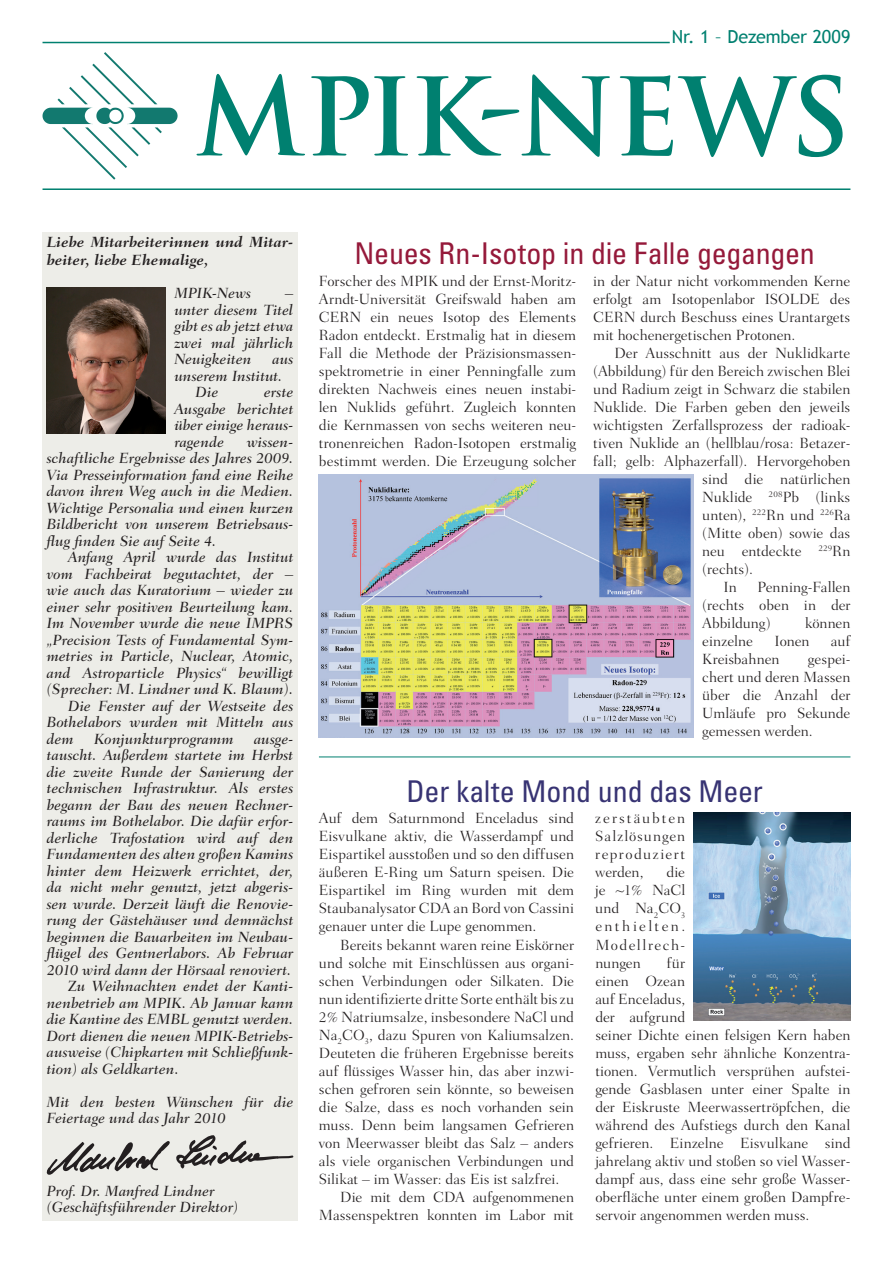
<style>
.page{position:relative;width:893px;height:1263px;background:#fff}
.page>*{position:absolute;margin:0;border:0;box-sizing:border-box;transform-origin:0 0}
.t1{font:700 105px "Trajan Pro";letter-spacing:-.03em;color:#008070}
.t2{font:condensed 30px "Univers";letter-spacing:-.005em;color:#95193a}
.t3{font:condensed 30px "Univers";letter-spacing:-.005em;color:#373373}
.t4{font:18px "Trebuchet MS";letter-spacing:-.01em;color:#008070}
.t5{font:300 15px/18px "Fairfield LH";color:#231f20;text-align:justify}
.t6{font:italic 500 15px/16.5px "Fairfield LH";letter-spacing:.005em;color:#231f20;text-align:justify}
.t7{font:italic 700 15px/18px "Fairfield LH";color:#231f20}
</style>
<div class="page">
<div style="left:43px;top:232px;width:255px;height:988px;background:#edede8"></div>
<svg style="left:43px;top:52px;width:135px;height:128px"></svg>
<img style="left:47px;top:287px;width:119px;height:147px">
<img style="left:319px;top:474px;width:375px;height:264px">
<hr style="left:319px;top:757px;width:531px;height:1px;background:#008070">
<hr style="left:43px;top:42px;width:627px;height:1px;background:#008070">
<hr style="left:43px;top:188px;width:807px;height:2px;background:#008070">
<svg style="left:47px;top:1135px;width:246px;height:40px"></svg>
<img style="left:694px;top:812px;width:156px;height:208px">
<p class="t4" style="left:672px;top:26px;width:180px">Nr. 1 – Dezember 2009</p>
<h1 class="t1" style="left:195px;top:52px;width:657px">MPIK-NEWS</h1>
<p class="t7" style="left:47px;top:233px;width:248px">Liebe Mitarbeiterinnen und Mitar&shy;beiter, liebe Ehemalige,</p>
<p class="t6" style="left:174px;top:285px;width:78px">MPIK-News</p>
<p class="t6" style="left:174px;top:285px;width:121px;text-indent:111px">– unter diesem Titel gibt es ab jetzt etwa zwei mal jährlich Neuigkeiten</p>
<p class="t6" style="left:272px;top:351px;width:22px">aus</p>
<p class="t6" style="left:174px;top:368px;width:110px">unserem Institut.</p>
<p class="t6" style="left:196px;top:384px;width:24px">Die</p>
<p class="t6" style="left:174px;top:384px;width:121px;text-indent:90px">erste Ausgabe berichtet über einige heraus&shy;ragende</p>
<p class="t6" style="left:47px;top:434px;width:248px;text-indent:200px">wissen&shy;schaftliche Ergebnisse des Jahres 2009.<br>Via Presseinformation fand eine Reihe davon ihren Weg auch in die Medien.<br>Wichtige Personalia und einen kurzen Bildbericht von unserem Betriebsaus&shy;flug finden Sie auf Seite 4.</p>
<p class="t6" style="left:68px;top:549px;width:227px">Anfang April wurde das Institut</p>
<p class="t6" style="left:47px;top:566px;width:248px">vom Fachbeirat begutachtet, der –</p>
<p class="t6" style="left:47px;top:582px;width:248px">wie auch das Kuratorium – wieder zu</p>
<p class="t6" style="left:47px;top:599px;width:248px">einer sehr positiven Beurteilung kam.</p>
<p class="t6" style="left:47px;top:615px;width:248px">Im November wurde die neue IMPRS</p>
<p class="t6" style="left:47px;top:632px;width:248px">„Precision Tests of Fundamental Sym-</p>
<p class="t6" style="left:47px;top:648px;width:248px">metries in Particle, Nuclear, Atomic,</p>
<p class="t6" style="left:47px;top:665px;width:248px">and Astroparticle Physics“ bewilligt</p>
<p class="t6" style="left:47px;top:681px;width:248px">(Sprecher: M. Lindner und K. Blaum).</p>
<p class="t6" style="left:68px;top:698px;width:227px">Die Fenster auf der Westseite des</p>
<p class="t6" style="left:47px;top:714px;width:248px">Bothelabors wurden mit Mitteln aus</p>
<p class="t6" style="left:47px;top:731px;width:29px">dem</p>
<p class="t6" style="left:94px;top:731px;width:141px">Konjunkturprogramm</p>
<p class="t6" style="left:254px;top:731px;width:41px">ausge-</p>
<p class="t6" style="left:47px;top:747px;width:248px">tauscht. Außerdem startete im Herbst</p>
<p class="t6" style="left:47px;top:764px;width:248px">die zweite Runde der Sanierung der</p>
<p class="t6" style="left:47px;top:780px;width:248px">technischen Infrastruktur. Als erstes</p>
<p class="t6" style="left:47px;top:797px;width:248px">begann der Bau des neuen Rechner-</p>
<p class="t6" style="left:47px;top:813px;width:248px">raums im Bothelabor. Die dafür erfor-</p>
<p class="t6" style="left:47px;top:830px;width:248px">derliche Trafostation wird auf den</p>
<p class="t6" style="left:47px;top:846px;width:248px">Fundamenten des alten großen Kamins</p>
<p class="t6" style="left:47px;top:863px;width:248px">hinter dem Heizwerk errichtet, der,</p>
<p class="t6" style="left:47px;top:879px;width:248px">da nicht mehr genutzt, jetzt abgeris-</p>
<p class="t6" style="left:47px;top:896px;width:248px">sen wurde. Derzeit läuft die Renovie-</p>
<p class="t6" style="left:47px;top:912px;width:248px">rung der Gästehäuser und demnächst</p>
<p class="t6" style="left:47px;top:929px;width:248px">beginnen die Bauarbeiten im Neubau-</p>
<p class="t6" style="left:47px;top:945px;width:248px">flügel des Gentnerlabors. Ab Februar</p>
<p class="t6" style="left:47px;top:962px;width:246px">2010 wird dann der Hörsaal renoviert.</p>
<p class="t6" style="left:68px;top:978px;width:227px">Zu Weihnachten endet der Kanti-</p>
<p class="t6" style="left:47px;top:995px;width:248px">nenbetrieb am MPIK. Ab Januar kann</p>
<p class="t6" style="left:47px;top:1011px;width:248px">die Kantine des EMBL genutzt werden.</p>
<p class="t6" style="left:47px;top:1028px;width:248px">Dort dienen die neuen MPIK-Betriebs-</p>
<p class="t6" style="left:47px;top:1044px;width:248px">ausweise (Chipkarten mit Schließfunk-</p>
<p class="t6" style="left:47px;top:1061px;width:134px">tion) als Geldkarten.</p>
<p class="t6" style="left:47px;top:1094px;width:248px">Mit den besten Wünschen für die<br>Feiertage und das Jahr 2010</p>
<p class="t6" style="left:47px;top:1182px;width:193px">Prof. Dr. Manfred Lindner (Geschäftsführender Direktor)</p>
<h2 class="t2" style="left:354px;top:235px;width:462px">Neues Rn-Isotop in die Falle gegangen</h2>
<p class="t5" style="left:319px;top:272px;width:259px">Forscher des MPIK und der Ernst-Moritz-Arndt-Universität Greifswald haben am CERN ein neues Isotop des Elements Radon entdeckt. Erstmalig hat in diesem Fall die Methode der Präzisionsmassen&shy;spektrometrie in einer Penningfalle zum direkten Nachweis eines neuen instabi&shy;len Nuklids geführt. Zugleich konnten die Kernmassen von sechs weiteren neu&shy;tronenreichen Radon-Isotopen erstmalig bestimmt werden. Die Erzeugung solcher</p>
<p class="t5" style="left:593px;top:272px;width:259px">in der Natur nicht vorkommenden Kerne erfolgt am Isotopenlabor ISOLDE des CERN durch Beschuss eines Urantargets mit hochenergetischen Protonen.</p>
<p class="t5" style="left:614px;top:344px;width:237px">Der Ausschnitt aus der Nuklidkarte</p>
<p class="t5" style="left:593px;top:362px;width:259px">(Abbildung) für den Bereich zwischen Blei</p>
<p class="t5" style="left:593px;top:380px;width:259px">und Radium zeigt in Schwarz die stabilen</p>
<p class="t5" style="left:593px;top:398px;width:259px">Nuklide. Die Farben geben den jeweils</p>
<p class="t5" style="left:593px;top:416px;width:259px">wichtigsten Zerfallsprozess der radioak-</p>
<p class="t5" style="left:593px;top:434px;width:259px">tiven Nuklide an (hellblau/rosa: Betazer-</p>
<p class="t5" style="left:593px;top:452px;width:259px">fall; gelb: Alphazerfall). Hervorgehoben</p>
<p class="t5" style="left:702px;top:470px;width:150px">sind die natürlichen</p>
<p class="t5" style="left:702px;top:488px;width:150px">Nuklide <sup>208</sup>Pb (links</p>
<p class="t5" style="left:702px;top:506px;width:150px">unten), <sup>222</sup>Rn und <sup>226</sup>Ra</p>
<p class="t5" style="left:702px;top:524px;width:150px">(m itte oben) sowie das</p>
<p class="t5" style="left:702px;top:542px;width:150px">neu entdeckte <sup>229</sup>Rn</p>
<p class="t5" style="left:702px;top:560px;width:52px">(rechts).</p>
<p class="t5" style="left:723px;top:578px;width:15px">In</p>
<p class="t5" style="left:702px;top:578px;width:150px;text-indent:55px">Penning-Fallen (rechts oben in der Abbildung)</p>
<p class="t5" style="left:805px;top:614px;width:47px">können</p>
<p class="t5" style="left:702px;top:632px;width:52px">einzelne</p>
<p class="t5" style="left:775px;top:632px;width:36px">Ionen</p>
<p class="t5" style="left:831px;top:632px;width:21px">auf</p>
<p class="t5" style="left:702px;top:650px;width:79px">Kreisbahnen</p>
<p class="t5" style="left:702px;top:650px;width:150px;text-indent:106px">gespei&shy;chert und deren Massen über die Anzahl der Umläufe pro Sekunde gemessen werden.</p>
<h2 class="t3" style="left:406px;top:772px;width:358px">Der kalte Mond und das Meer</h2>
<p class="t5" style="left:319px;top:810px;width:257px">Auf dem Saturnmond Enceladus sind Eisvulkane aktiv, die Wasserdampf und Eispartikel ausstoßen und so den diffusen äußeren E-Ring um Saturn speisen. Die Eispartikel im Ring wurden mit dem Staubanalysator CDA an Bord von Cassini genauer unter die Lupe genommen.</p>
<p class="t5" style="left:340px;top:936px;width:235px">Bereits bekannt waren reine Eiskörner</p>
<p class="t5" style="left:319px;top:954px;width:257px">und solche mit Einschlüssen aus organi-</p>
<p class="t5" style="left:319px;top:972px;width:257px">schen Verbindungen oder Silkaten. Die</p>
<p class="t5" style="left:319px;top:990px;width:257px">nun identifizierte dritte Sorte enthält bis zu</p>
<p class="t5" style="left:319px;top:1008px;width:257px">2% Natriumsalze, insbesondere NaCl und</p>
<p class="t5" style="left:319px;top:1026px;width:257px">Na<sub>2</sub>CO<sub>3</sub>, dazu Spuren von Kaliumsalzen.</p>
<p class="t5" style="left:319px;top:1044px;width:257px">Deuteten die früheren Ergebnisse bereits</p>
<p class="t5" style="left:319px;top:1062px;width:257px">auf flüssiges Wasser hin, das aber inzwi-</p>
<p class="t5" style="left:319px;top:1080px;width:257px">schen gefroren sein könnte, so beweisen</p>
<p class="t5" style="left:319px;top:1098px;width:257px">die Salze, dass es noch vorhanden sein</p>
<p class="t5" style="left:319px;top:1116px;width:257px">muss. Denn beim langsamen Gefrieren</p>
<p class="t5" style="left:319px;top:1134px;width:257px">von Meerwasser bleibt das Salz – anders</p>
<p class="t5" style="left:319px;top:1152px;width:257px">als viele organischen Verbindungen und</p>
<p class="t5" style="left:319px;top:1170px;width:242px">Silikat – im Wasser: das Eis ist salzfrei.</p>
<p class="t5" style="left:340px;top:1188px;width:235px">Die mit dem CDA aufgenommenen</p>
<p class="t5" style="left:319px;top:1206px;width:257px">Massenspektren konnten im Labor mit</p>
<p class="t5" style="left:595px;top:810px;width:91px">zerstäubten Salzlösungen reproduziert werden,</p>
<p class="t5" style="left:595px;top:864px;width:91px;text-indent:71px">die je ~1% NaCl und Na<sub>2</sub>CO<sub>3 </sub>enthielten.<br>Modellrech&shy;nungen</p>
<p class="t5" style="left:595px;top:954px;width:257px;text-align:left;text-indent:72px">für<br>einen Ozean<br>auf Enceladus,<br>der aufgrund<br>seiner Dichte einen felsigen Kern haben muss, ergaben sehr ähnliche Konzentra&shy;tionen. Vermutlich versprühen aufstei&shy;gende Gasblasen unter einer Spalte in der Eiskruste Meerwassertröpfchen, die während des Aufstiegs durch den Kanal gefrieren. Einzelne Eisvulkane sind jahrelang aktiv und stoßen so viel Wasser&shy;dampf aus, dass eine sehr große Wasser&shy;oberfläche unter einem großen Dampfre&shy;servoir angenommen werden muss.</p>
</div>
